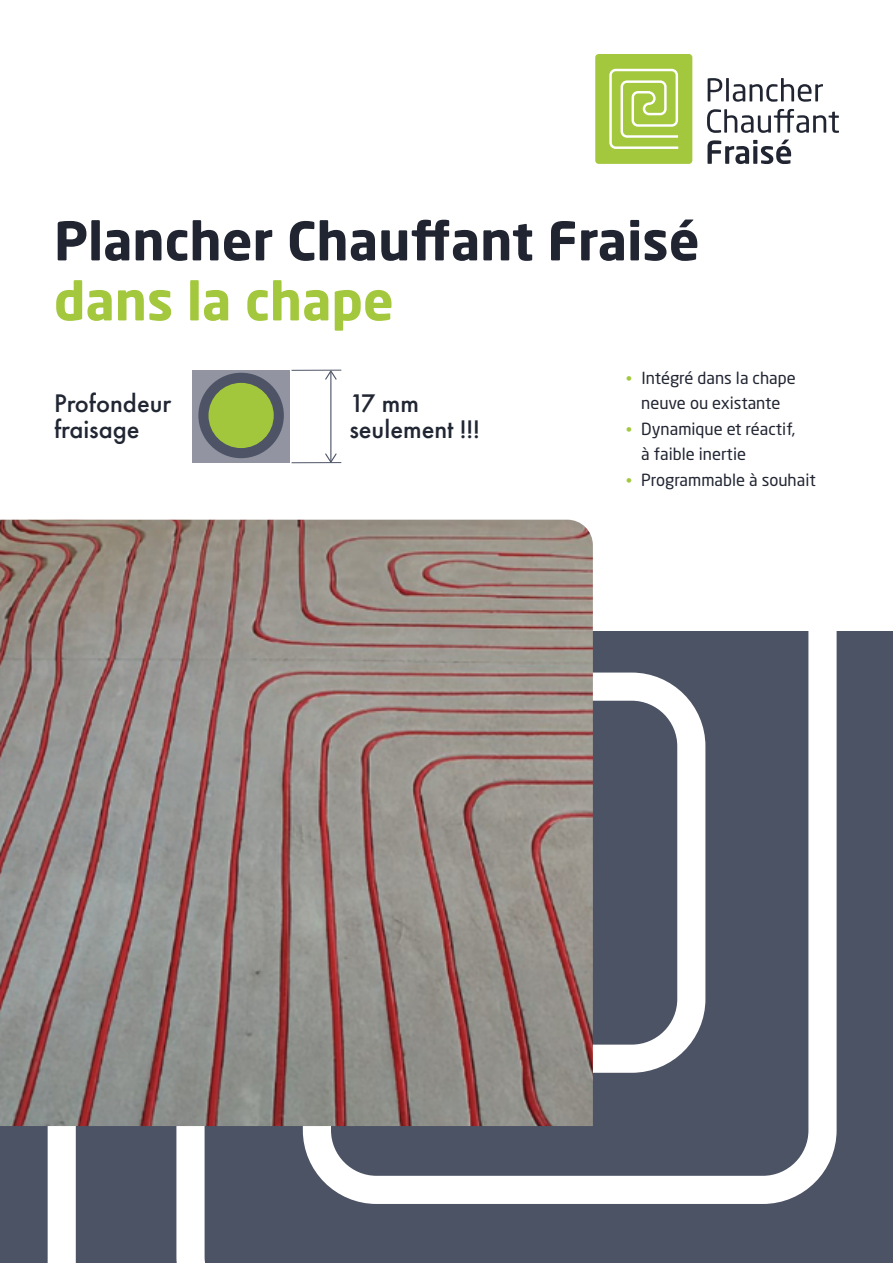
<style>
.page{position:relative;width:893px;height:1263px;background:#fff}
.page>*{position:absolute;margin:0;border:0;box-sizing:border-box;transform-origin:0 0}
.t1{font:700 52.5px "Neo Sans W1 G";color:#212532}
.t2{font:700 52.5px "Neo Sans W1 G";color:#a4c83d}
.t3{font:500 26.4px/26.4px "Futura PT";color:#212633}
.t4{font:16.5px/25.5px "Neo Sans W1 G";color:#212532;text-align:center}
.s1{font-family:"Futura PT";color:#a4c83d}
</style>
<div class="page">
<div style="left:0;top:631px;width:893px;height:632px;background:#4c5365"></div>
<svg style="left:48px;top:631px;width:789px;height:632px"></svg>
<hr style="left:292px;top:370px;width:49px;height:1px;background:#4e5466">
<hr style="left:292px;top:462px;width:49px;height:1px;background:#4e5466">
<div style="left:193px;top:370px;width:97px;height:93px;background:#9294a2"></div>
<div style="left:198px;top:373px;width:86px;height:85px;background:#4e5366;border-radius:50%"></div>
<div style="left:208px;top:383px;width:66px;height:65px;background:#a2c73d;border-radius:50%"></div>
<hr style="left:330px;top:372px;width:1px;height:89px;background:#4e5466">
<svg style="left:325px;top:370px;width:12px;height:10px"></svg>
<svg style="left:325px;top:453px;width:12px;height:10px"></svg>
<img style="left:0;top:520px;width:593px;height:606px">
<div style="left:595px;top:54px;width:97px;height:110px;background:#a4c83d;border-radius:3px"></div>
<svg style="left:609px;top:69px;width:69px;height:80px"></svg>
<svg style="left:708px;top:78px;width:14px;height:23px"></svg>
<hr style="left:726px;top:78px;width:3px;height:23px;background:#212532">
<svg style="left:733px;top:78px;width:90px;height:24px"></svg>
<svg style="left:707px;top:109px;width:132px;height:24px"></svg>
<svg style="left:707px;top:140px;width:84px;height:24px"></svg>
<h1 class="t1" style="left:54px;top:207px;width:647px">Plancher Chauffant Fraisé</h1>
<h1 class="t2" style="left:54px;top:267px;width:341px">dans la chape</h1>
<h2 class="t3" style="left:54px;top:390px;width:119px">Profondeur fraisage</h2>
<h2 class="t3" style="left:349px;top:390px;width:132px">17 mm seulement !!!</h2>
<p class="t4" style="left:621px;top:365px;width:176px"><span class="s1">•</span> Intégré dans la chape neuve ou existante</p>
<p class="t4" style="left:641px;top:416px;width:156px;text-align:left;text-indent:-20px"><span class="s1">•</span> Dynamique et réactif, à faible inertie</p>
<p class="t4" style="left:621px;top:467px;width:196px"><span class="s1">•</span> Programmable à souhait</p>
</div>
